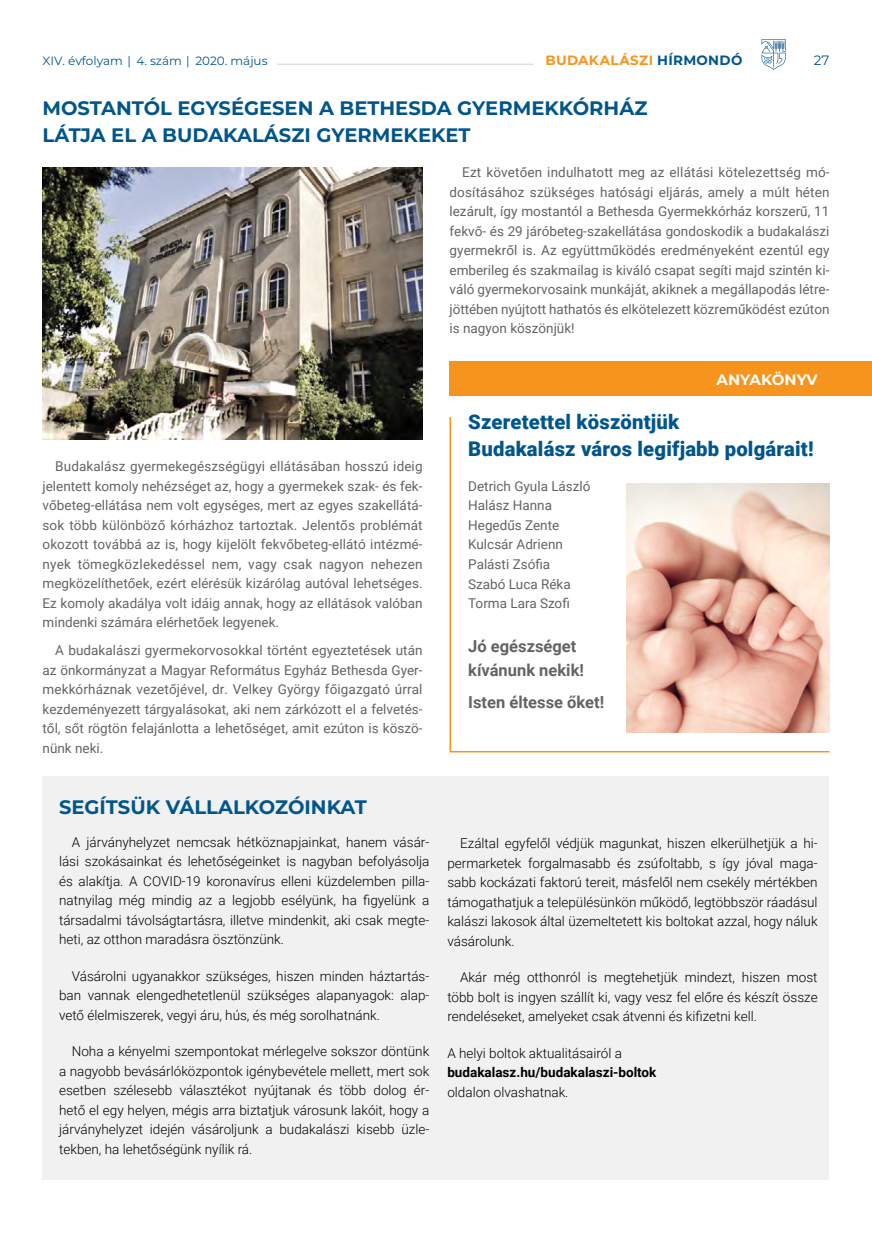
<style>
.page{position:relative;width:872px;height:1234px;background:#fff}
.page>*{position:absolute;margin:0;border:0;box-sizing:border-box;transform-origin:0 0}
.t1{font:900 20.25px/27px "Roboto";letter-spacing:.01em;color:#00568b}
.t2{font:700 19.5px/27px "Montserrat";color:#00568b}
.t3{font:700 16.5px/24px "Roboto";color:#636466}
.t4{font:700 15px "Montserrat";color:#fff}
.t5{font:13.5px/19.5px "Roboto";color:#636466;text-align:justify}
.t6{font:300 13.5px/19.5px "Roboto";color:#000;text-align:justify}
.t7{font:700 13.5px "Roboto";color:#000}
.t8{font:700 13.5px "Montserrat";letter-spacing:.025em;color:#f7941e}
.t9{font:13.5px "Montserrat";color:#00568b}
.t10{font:12px "Montserrat";color:#00568b}
.s1{color:#00568b}
</style>
<div class="page">
<hr style="left:277px;top:64px;width:256px;height:1px;background:#d1d3d4">
<svg style="left:761px;top:39px;width:25px;height:31px"></svg>
<div style="left:43px;top:776px;width:786px;height:403px;background:#f1f1f2"></div>
<img style="left:43px;top:167px;width:379px;height:272px">
<div style="left:449px;top:361px;width:423px;height:34px;background:#f7941e"></div>
<svg style="left:449px;top:417px;width:381px;height:336px"></svg>
<p class="t10" style="left:43px;top:52px;width:226px">XIV. évfolyam | 4. szám | 2020. május</p>
<p class="t8" style="left:545px;top:50px;width:198px">BUDAKALÁSZI <span class="s1">HÍRMONDÓ</span></p>
<p class="t9" style="left:814px;top:51px;width:17px">27</p>
<h2 class="t2" style="left:43px;top:93px;width:606px">MOSTANTÓL EGYSÉGESEN A BETHESDA GYERMEKKÓRHÁZ<br>LÁTJA EL A BUDAKALÁSZI GYERMEKEKET</h2>
<p class="t5" style="left:449px;top:162px;width:381px;text-indent:13px">Ezt követően indulhatott meg az ellátási kötelezettség mó&shy;dosításához szükséges hatósági eljárás, amely a múlt héten lezárult, így mostantól a Bethesda Gyermekkórház korszerű, 11 fekvő- és 29 járóbeteg-szakellátása gondoskodik a budakalászi gyermekről is. Az együttműködés eredményeként ezentúl egy emberileg és szakmailag is kiváló csapat segíti majd szintén ki&shy;váló gyermekorvosaink munkáját, akiknek a megállapodás létre&shy;jöttében nyújtott hathatós és elkötelezett közreműködést ezúton is nagyon köszönjük!</p>
<p class="t5" style="left:43px;top:456px;width:381px;text-indent:13px">Budakalász gyermekegészségügyi ellátásában hosszú ideig jelentett komoly nehézséget az, hogy a gyermekek szak- és fek&shy;vőbeteg-ellátása nem volt egységes, mert az egyes szakellátá&shy;sok több különböző kórházhoz tartoztak. Jelentős problémát okozott továbbá az is, hogy kijelölt fekvőbeteg-ellátó intézmé&shy;nyek tömegközlekedéssel nem, vagy csak nagyon nehezen megközelíthetőek, ezért elérésük kizárólag autóval lehetséges.<br>Ez komoly akadálya volt idáig annak, hogy az ellátások valóban mindenki számára elérhetőek legyenek.</p>
<p class="t5" style="left:43px;top:640px;width:381px;text-indent:13px">A budakalászi gyermekorvosokkal történt egyeztetések után az önkormányzat a Magyar Református Egyház Bethesda Gyer&shy;mekkórháznak vezetőjével, dr. Velkey György főigazgató úrral kezdeményezett tárgyalásokat, aki nem zárkózott el a felvetés&shy;től, sőt rögtön felajánlotta a lehetőséget, amit ezúton is köszö&shy;nünk neki.</p>
<h2 class="t2" style="left:59px;top:792px;width:309px">SEGÍTSÜK VÁLLALKOZÓINKAT</h2>
<p class="t6" style="left:59px;top:831px;width:372px;text-align:left;text-indent:13px">A járványhelyzet nemcsak hétköznapjainkat, hanem vásár-- lási szokásainkat és lehetőségeinket is nagyban befolyásolja és alakítja. A COVID-19 koronavírus elleni küzdelemben pilla&shy;natnyilag még mindig az a legjobb esélyünk, ha figyelünk a társadalmi távolságtartásra, illetve mindenkit, aki csak megte&shy;heti, az otthon maradásra ösztönzünk.</p>
<p class="t6" style="left:59px;top:965px;width:372px;text-indent:13px">Vásárolni ugyanakkor szükséges, hiszen minden háztartás&shy;ban vannak elengedhetetlenül szükséges alapanyagok: alap&shy;vető élelmiszerek, vegyi áru, hús, és még sorolhatnánk.</p>
<p class="t6" style="left:59px;top:1040px;width:372px;text-indent:13px">Noha a kényelmi szempontokat mérlegelve sokszor döntünk a nagyobb bevásárlóközpontok igénybevétele mellett, mert sok esetben szélesebb választékot nyújtanak és több dolog ér&shy;hető el egy helyen, mégis arra biztatjuk városunk lakóit, hogy a járványhelyzet idején vásároljunk a budakalászi kisebb üzle&shy;tekben, ha lehetőségünk nyílik rá.</p>
<p class="t4" style="left:716px;top:369px;width:103px">ANYAKÖNYV</p>
<h1 class="t1" style="left:468px;top:407px;width:347px">Szeretettel köszöntjük<br>Budakalász város legifjabb polgárait!</h1>
<p class="t5" style="left:468px;top:476px;width:124px;text-align:left">Detrich Gyula László<br>Halász Hanna<br>Hegedűs Zente<br>Kulcsár Adrienn<br>Palásti Zsófia<br>Szabó Luca Réka<br>Torma Lara Szofi</p>
<p class="t3" style="left:468px;top:633px;width:117px">Jó egészséget kívánunk nekik!</p>
<p class="t3" style="left:468px;top:689px;width:137px">Isten éltesse őket!</p>
<p class="t6" style="left:447px;top:833px;width:372px;text-indent:13px">Ezáltal egyfelől védjük magunkat, hiszen elkerülhetjük a hi&shy;permarketek forgalmasabb és zsúfoltabb, s így jóval maga&shy;sabb kockázati faktorú tereit, másfelől nem csekély mértékben támogathatjuk a településünkön működő, legtöbbször ráadásul kalászi lakosok által üzemeltetett kis boltokat azzal, hogy náluk vásárolunk.</p>
<p class="t6" style="left:447px;top:967px;width:372px;text-indent:13px">Akár még otthonról is megtehetjük mindezt, hiszen most több bolt is ingyen szállít ki, vagy vesz fel előre és készít össze rendeléseket, amelyeket csak átvenni és kifizetni kell.</p>
<p class="t6" style="left:447px;top:1042px;width:176px">A helyi boltok aktualitásairól a</p>
<p class="t7" style="left:447px;top:1062px;width:211px">budakalasz.hu/budakalaszi-boltok</p>
<p class="t6" style="left:447px;top:1081px;width:123px">oldalon olvashatnak.</p>
</div>
